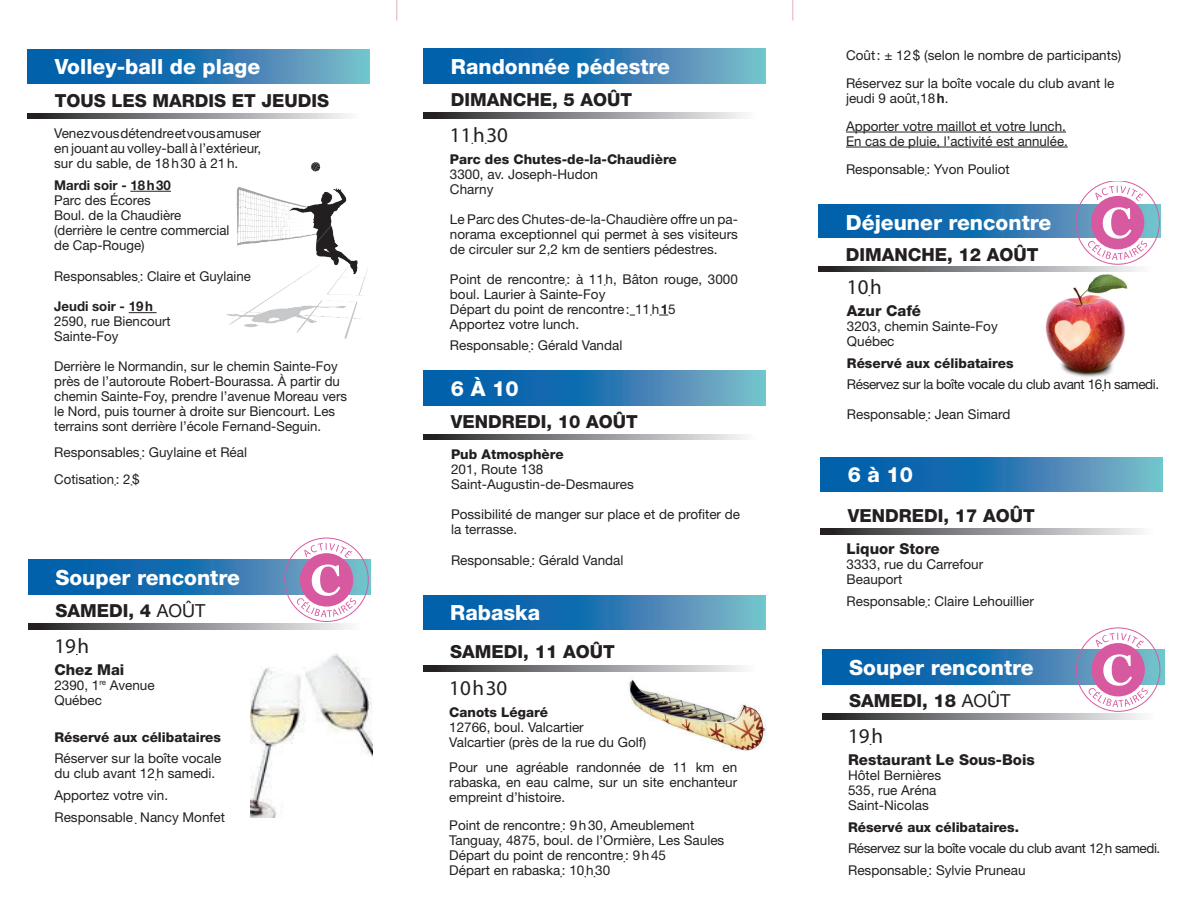
<style>
.page{position:relative;width:1188px;height:918px;background:#fff}
.page>*{position:absolute;margin:0;border:0;box-sizing:border-box;transform-origin:0 0}
.t1{font:800 21px "Helvetica Neue";color:#fff}
.t2{font:21px "Myriad Pro";letter-spacing:.04em;color:#231f20}
.t3{font:800 18px "Helvetica Neue";color:#231f20}
.t4{font:800 15px "Helvetica Neue";color:#231f20}
.t5{font:13.5px/15px "Helvetica Neue";color:#231f20}
.t6{font:800 13.5px "Helvetica Neue";color:#231f20}
.t7{font:13.5px/21.8px "Helvetica Neue";letter-spacing:-.03em;color:#231f20}
.t8{font:700 13.5px "Helvetica Neue";color:#231f20}
.s1{font-weight:400}
.s2{font-weight:700}
</style>
<div class="page">
<img style="left:1028px;top:264px;width:111px;height:113px">
<img style="left:628px;top:680px;width:139px;height:71px">
<hr style="left:846px;top:132px;width:220px;height:1px;background:#231f20">
<hr style="left:846px;top:147px;width:222px;height:1px;background:#231f20">
<hr style="left:792px;top:0;width:2px;height:21px;background:#af2938">
<hr style="left:396px;top:0;width:2px;height:21px;background:#af2938">
<svg style="left:819px;top:266px;width:321px;height:5px;background:#8b8c8e"></svg>
<svg style="left:819px;top:205px;width:342px;height:33px;background:#2273b1"></svg>
<svg style="left:28px;top:113px;width:321px;height:6px;background:#8b8c8e"></svg>
<svg style="left:28px;top:49px;width:342px;height:35px;background:#2e7db4"></svg>
<img style="left:226px;top:162px;width:142px;height:177px">
<hr style="left:130px;top:191px;width:41px;height:1px;background:#231f20">
<svg style="left:129px;top:312px;width:28px;height:1px"></svg>
<svg style="left:28px;top:624px;width:321px;height:5px;background:#8b8b8e"></svg>
<svg style="left:28px;top:560px;width:342px;height:34px;background:#2374b1"></svg>
<svg style="left:304px;top:543px;width:49px;height:15px"></svg>
<div style="left:300px;top:553px;width:53px;height:54px;background:#d75aa1;border-radius:50%"></div>
<svg style="left:297px;top:565px;width:60px;height:52px"></svg>
<svg style="left:424px;top:435px;width:321px;height:5px;background:#8b8c8e"></svg>
<svg style="left:424px;top:371px;width:342px;height:34px;background:#2e7db4"></svg>
<svg style="left:424px;top:113px;width:321px;height:5px;background:#8b8c8e"></svg>
<svg style="left:424px;top:49px;width:342px;height:34px;background:#2e7db4"></svg>
<svg style="left:1095px;top:186px;width:49px;height:15px"></svg>
<div style="left:1091px;top:196px;width:53px;height:53px;background:#d75aa1;border-radius:50%"></div>
<svg style="left:1088px;top:207px;width:60px;height:53px"></svg>
<svg style="left:423px;top:666px;width:321px;height:5px;background:#8b8c8e"></svg>
<svg style="left:423px;top:595px;width:342px;height:35px;background:#2e7db4"></svg>
<svg style="left:821px;top:529px;width:320px;height:5px;background:#8b8c8e"></svg>
<svg style="left:821px;top:457px;width:342px;height:35px;background:#2e7db4"></svg>
<svg style="left:822px;top:714px;width:321px;height:5px;background:#8b8c8e"></svg>
<svg style="left:822px;top:650px;width:342px;height:34px;background:#2374b1"></svg>
<svg style="left:1096px;top:633px;width:48px;height:15px"></svg>
<div style="left:1091px;top:643px;width:54px;height:53px;background:#d75aa1;border-radius:50%"></div>
<svg style="left:1088px;top:654px;width:60px;height:53px"></svg>
<img style="left:251px;top:653px;width:122px;height:165px">
<h1 class="t1" style="left:55px;top:54px;width:207px">Volley-ball de plage</h1>
<h2 class="t3" style="left:55px;top:89px;width:276px">TOUS LES MARDIS ET JEUDIS</h2>
<p class="t5" style="left:54px;top:126px;width:209px;text-align:justify">Venez vous détendre et vous amuser en jouant au volley-ball à l’extérieur, sur du sable, de 18h30 à 21h.</p>
<p class="t8" style="left:54px;top:177px;width:118px">Mardi soir - 18h30</p>
<p class="t5" style="left:54px;top:192px;width:177px">Parc des Écores<br>Boul. de la Chaudière (derrière le centre commercial de Cap-Rouge)</p>
<p class="t5" style="left:54px;top:268px;width:198px">Responsables: Claire et Guylaine</p>
<p class="t8" style="left:54px;top:298px;width:100px">Jeudi soir - 19h</p>
<p class="t5" style="left:54px;top:314px;width:118px">2590, rue Biencourt<br>Sainte-Foy</p>
<p class="t5" style="left:54px;top:359px;width:294px">Derrière le Normandin, sur le chemin Sainte-Foy près de l’autoroute Robert-Bourassa. À partir du chemin Sainte-Foy, prendre l’avenue Moreau vers le Nord, puis tourner à droite sur Biencourt. Les terrains sont derrière l’école Fernand-Seguin.</p>
<p class="t5" style="left:54px;top:439px;width:194px;line-height:26.1px">Responsables: Guylaine et Réal<br>Cotisation: 2$</p>
<h1 class="t1" style="left:55px;top:565px;width:186px">Souper rencontre</h1>
<h2 class="t3" style="left:55px;top:600px;width:152px">SAMEDI, 4 <span class="s1">AOÛT</span></h2>
<h1 class="t2" style="left:54px;top:633px;width:36px">19h</h1>
<p class="t4" style="left:54px;top:661px;width:72px">Chez Mai</p>
<p class="t5" style="left:54px;top:677px;width:102px">2390, 1<sup>re</sup> Avenue<br>Québec</p>
<p class="t6" style="left:54px;top:729px;width:168px">Réservé aux célibataires</p>
<p class="t5" style="left:54px;top:751px;width:168px">Réserver sur la boîte vocale du club avant 12h samedi.</p>
<p class="t5" style="left:54px;top:784px;width:172px;line-height:21.8px">Apportez votre vin.<br>Responsable Nancy Monfet</p>
<h1 class="t1" style="left:451px;top:54px;width:221px">Randonnée pédestre</h1>
<h2 class="t3" style="left:451px;top:89px;width:183px">DIMANCHE, 5 AOÛT</h2>
<h1 class="t2" style="left:450px;top:122px;width:60px">11h30</h1>
<p class="t6" style="left:450px;top:151px;width:228px">Parc des Chutes-de-la-Chaudière</p>
<p class="t5" style="left:450px;top:166px;width:150px">3300, av. Joseph-Hudon<br>Charny</p>
<p class="t5" style="left:450px;top:211px;width:290px;text-align:justify">Le Parc des Chutes-de-la-Chaudière offre un pa&shy;norama exceptionnel qui permet à ses visiteurs de circuler sur 2,2 km de sentiers pédestres.</p>
<p class="t5" style="left:450px;top:271px;width:289px">Point de rencontre: à 11h, Bâton rouge, 3000 boul. Laurier à Sainte-Foy<br>Départ du point de rencontre: 11h<span class="s2">1</span>5<br>Apportez votre lunch.</p>
<p class="t5" style="left:450px;top:338px;width:174px">Responsable: Gérald Vandal</p>
<h1 class="t1" style="left:451px;top:376px;width:69px">6 À 10</h1>
<h2 class="t3" style="left:451px;top:411px;width:189px">VENDREDI, 10 AOÛT</h2>
<p class="t6" style="left:451px;top:446px;width:114px">Pub Atmosphère</p>
<p class="t5" style="left:451px;top:461px;width:184px">201, Route 138<br>Saint-Augustin-de-Desmaures</p>
<p class="t5" style="left:451px;top:507px;width:291px">Possibilité de manger sur place et de profiter de la terrasse.</p>
<p class="t5" style="left:451px;top:553px;width:174px">Responsable: Gérald Vandal</p>
<h1 class="t1" style="left:450px;top:600px;width:91px">Rabaska</h1>
<h2 class="t3" style="left:450px;top:641px;width:166px">SAMEDI, 11 AOÛT</h2>
<h1 class="t2" style="left:449px;top:675px;width:60px">10h30</h1>
<p class="t6" style="left:449px;top:704px;width:100px">Canots Légaré</p>
<p class="t5" style="left:449px;top:719px;width:199px">12766, boul. Valcartier<br>Valcartier (près de la rue du Golf)</p>
<p class="t5" style="left:449px;top:760px;width:289px;text-align:justify">Pour une agréable randonnée de 11 km en rabaska, en eau calme, sur un site enchanteur empreint d’histoire.</p>
<p class="t5" style="left:449px;top:818px;width:277px">Point de rencontre: 9h30, Ameublement Tanguay, 4875, boul. de l’Ormière, Les Saules Départ du point de rencontre: 9h45<br>Départ en rabaska: 10h30</p>
<p class="t5" style="left:846px;top:41px;width:277px;line-height:27.9px">Coût: ± 12$ (selon le nombre de participants)<br>Réservez sur la boîte vocale du club avant le</p>
<p class="t5" style="left:846px;top:84px;width:222px;line-height:27.9px">jeudi 9 août,18<span class="s2">h</span>.<br>Apporter votre maillot et votre lunch.</p>
<p class="t5" style="left:846px;top:127px;width:223px;line-height:27.9px">En cas de pluie, l’activité est annulée.<br>Responsable: Yvon Pouliot</p>
<h1 class="t1" style="left:846px;top:210px;width:207px">Déjeuner rencontre</h1>
<h2 class="t3" style="left:846px;top:244px;width:194px">DIMANCHE, 12 AOÛT</h2>
<h1 class="t2" style="left:847px;top:274px;width:36px">10h</h1>
<p class="t4" style="left:847px;top:302px;width:76px">Azur Café</p>
<p class="t5" style="left:847px;top:318px;width:152px">3203, chemin Sainte-Foy<br>Québec</p>
<p class="t6" style="left:847px;top:355px;width:168px">Réservé aux célibataires</p>
<p class="t7" style="left:847px;top:374px;width:314px">Réservez sur la boîte vocale du club avant 16h samedi.</p>
<p class="t5" style="left:847px;top:407px;width:165px">Responsable: Jean Simard</p>
<h1 class="t1" style="left:848px;top:463px;width:67px">6 à 10</h1>
<h2 class="t3" style="left:848px;top:504px;width:189px">VENDREDI, 17 AOÛT</h2>
<p class="t4" style="left:847px;top:540px;width:95px">Liquor Store</p>
<p class="t5" style="left:847px;top:556px;width:138px">3333, rue du Carrefour<br>Beauport</p>
<p class="t5" style="left:847px;top:593px;width:189px">Responsable: Claire Lehouillier</p>
<h1 class="t1" style="left:849px;top:655px;width:186px">Souper rencontre</h1>
<h2 class="t3" style="left:849px;top:690px;width:163px">SAMEDI, 18 <span class="s1">AOÛT</span></h2>
<h1 class="t2" style="left:848px;top:723px;width:36px">19h</h1>
<p class="t4" style="left:848px;top:751px;width:188px">Restaurant Le Sous-Bois</p>
<p class="t5" style="left:848px;top:767px;width:94px">Hôtel Bernières<br>535, rue Aréna<br>Saint-Nicolas</p>
<p class="t6" style="left:848px;top:819px;width:172px">Réservé aux célibataires.</p>
<p class="t7" style="left:848px;top:837px;width:314px">Réservez sur la boîte vocale du club avant 12h samedi.<br>Responsable: Sylvie Pruneau</p>
</div>
